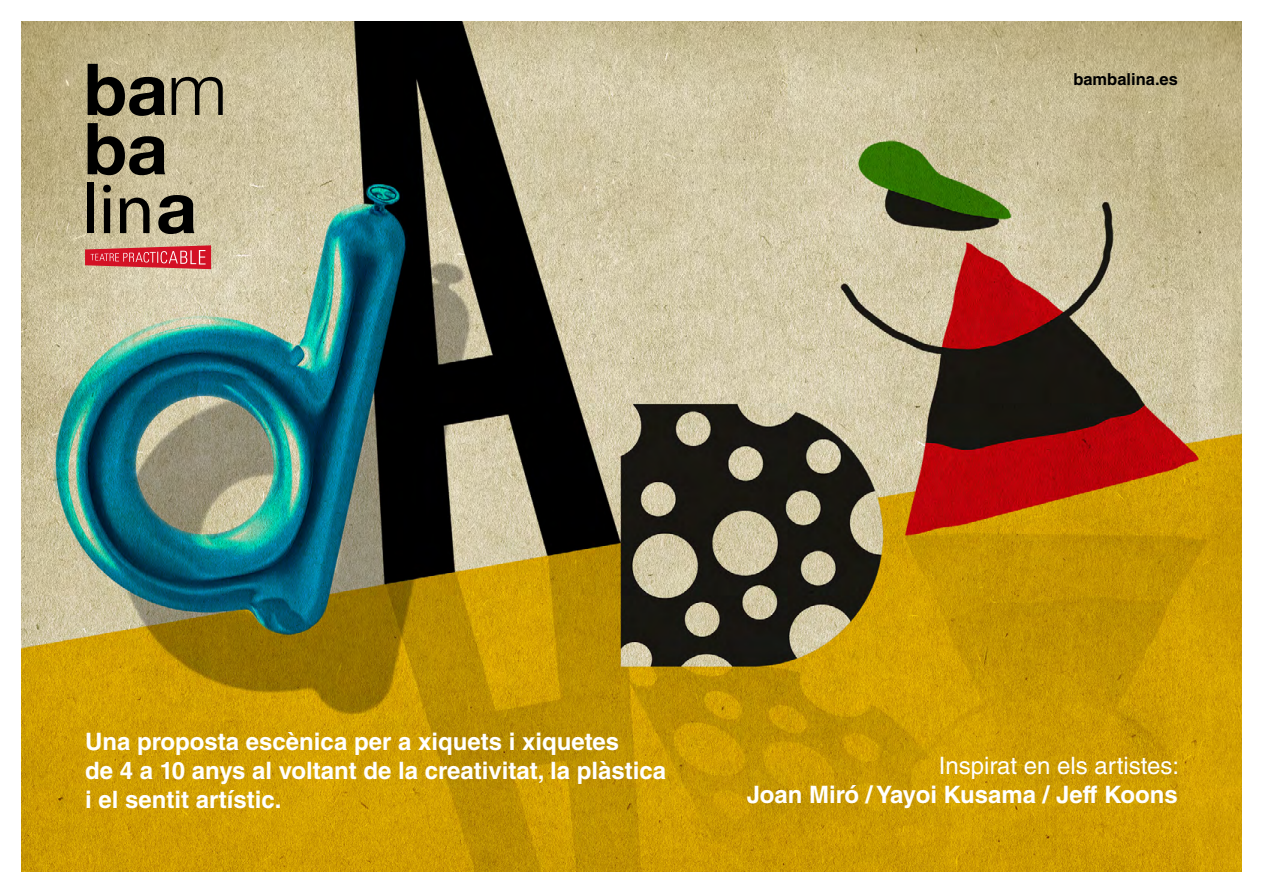
<style>
.page{position:relative;width:1263px;height:893px;background:#fff}
.page>*{position:absolute;margin:0;border:0;box-sizing:border-box;transform-origin:0 0}
.t1{font:700 24px/28.8px "Helvetica LT Std";color:#fff}
.t2{font:24px "Helvetica LT Std";color:#fff}
.t3{font:700 16.5px "Helvetica LT Std";color:#000}
</style>
<div class="page">
<img style="left:21px;top:21px;width:1221px;height:851px">
<svg style="left:85px;top:245px;width:126px;height:24px;background:#d64850"></svg>
<svg style="left:158px;top:195px;width:36px;height:39px"></svg>
<svg style="left:88px;top:64px;width:77px;height:52px;background:#645e4a"></svg>
<svg style="left:172px;top:77px;width:51px;height:38px;background:#898168"></svg>
<svg style="left:88px;top:123px;width:77px;height:52px;background:#645e4a"></svg>
<div style="left:88px;top:182px;width:6px;height:51px;background:#000"></div>
<svg style="left:103px;top:185px;width:8px;height:48px"></svg>
<svg style="left:120px;top:198px;width:30px;height:35px"></svg>
<p class="t3" style="left:1073px;top:69px;width:106px">bambalina.es</p>
<p class="t1" style="left:85px;top:727px;width:583px">Una proposta escènica per a xiquets i xiquetes<br>de 4 a 10 anys al voltant de la creativitat, la plàstica i el sentit artístic.</p>
<p class="t2" style="left:939px;top:752px;width:242px">Inspirat en els artistes:</p>
<p class="t1" style="left:747px;top:780px;width:433px">Joan Miró / Yayoi Kusama / Jeff Koons</p>
</div>
